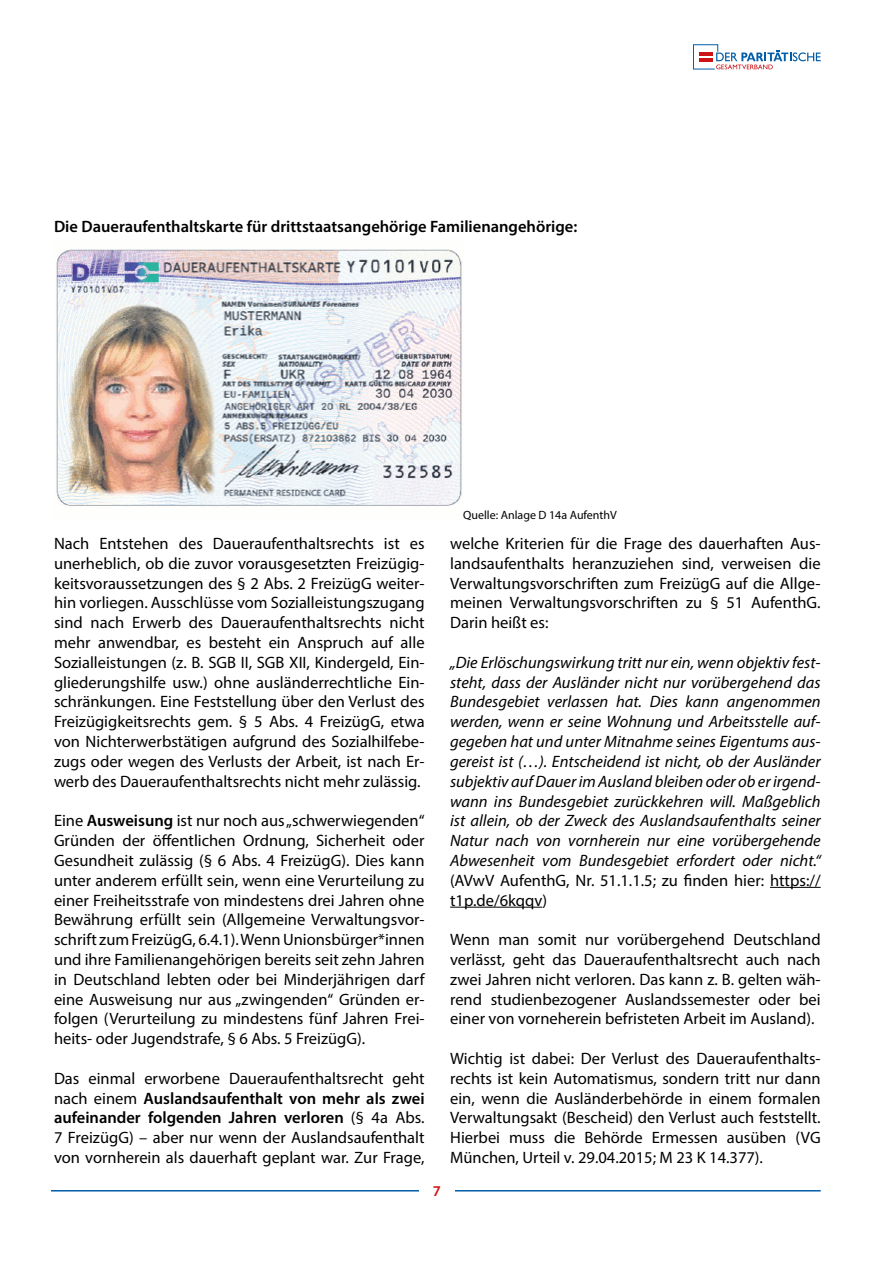
<style>
.page{position:relative;width:893px;height:1263px;background:#fff}
.page>*{position:absolute;margin:0;border:0;box-sizing:border-box;transform-origin:0 0}
.t1{font:16.5px/19.8px "Myriad Pro";color:#000;text-align:justify}
.t2{font:italic 16.5px/19.8px "Myriad Pro";color:#000;text-align:justify}
.t3{font:600 16.5px "Myriad Pro";color:#000}
.t4{font:600 15px "Myriad Pro";color:#cd1316}
.t5{font:12px "Myriad Pro";color:#000}
.s1{font-weight:600}
</style>
<div class="page">
<hr style="left:51px;top:1190px;width:770px;height:1px;background:#005da9">
<div style="left:419px;top:1185px;width:36px;height:26px;background:#fff"></div>
<svg style="left:693px;top:44px;width:128px;height:25px"></svg>
<img style="left:56px;top:249px;width:407px;height:257px">
<hr style="left:770px;top:887px;width:51px;height:1px;background:#000">
<hr style="left:450px;top:907px;width:92px;height:1px;background:#000">
<p class="t3" style="left:54px;top:216px;width:525px">Die Daueraufenthaltskarte für drittstaatsangehörige Familienangehörige:</p>
<p class="t1" style="left:54px;top:533px;width:372px">Nach Entstehen des Daueraufenthaltsrechts ist es unerheblich, ob die zuvor vorausgesetzten Freizügig&shy;keitsvoraussetzungen des § 2 Abs. 2 FreizügG weiter&shy;hin vorliegen. Ausschlüsse vom Sozialleistungszugang sind nach Erwerb des Daueraufenthaltsrechts nicht mehr anwendbar, es besteht ein Anspruch auf alle Sozialleistungen (z. B. SGB II, SGB XII, Kindergeld, Ein&shy;gliederungshilfe usw.) ohne ausländerrechtliche Ein&shy;schränkungen. Eine Feststellung über den Verlust des Freizügigkeitsrechts gem. § 5 Abs. 4 FreizügG, etwa von Nichterwerbstätigen aufgrund des Sozialhilfebe&shy;zugs oder wegen des Verlusts der Arbeit, ist nach Er&shy;werb des Daueraufenthaltsrechts nicht mehr zulässig.</p>
<p class="t1" style="left:54px;top:811px;width:372px">Eine <span class="s1">Ausweisung</span> ist nur noch aus „schwerwiegenden“ Gründen der öffentlichen Ordnung, Sicherheit oder Gesundheit zulässig (§ 6 Abs. 4 FreizügG). Dies kann unter anderem erfüllt sein, wenn eine Verurteilung zu einer Freiheitsstrafe von mindestens drei Jahren ohne Bewährung erfüllt sein (Allgemeine Verwaltungsvor&shy;schrift zum FreizügG, 6.4.1). Wenn Unionsbürger*innen und ihre Familienangehörigen bereits seit zehn Jahren in Deutschland lebten oder bei Minderjährigen darf eine Ausweisung nur aus „zwingenden“ Gründen er&shy;folgen (Verurteilung zu mindestens fünf Jahren Frei&shy;heits- oder Jugendstrafe, § 6 Abs. 5 FreizügG).</p>
<p class="t1" style="left:54px;top:1068px;width:372px">Das einmal erworbene Daueraufenthaltsrecht geht nach einem <span class="s1">Auslandsaufenthalt von mehr als zwei aufeinander folgenden Jahren verloren</span> (§ 4a Abs.<br>7 FreizügG) – aber nur wenn der Auslandsaufenthalt von vornherein als dauerhaft geplant war. Zur Frage,</p>
<p class="t4" style="left:433px;top:1182px;width:10px">7</p>
<p class="t5" style="left:463px;top:507px;width:155px">Quelle: Anlage D 14a AufenthV</p>
<p class="t1" style="left:450px;top:533px;width:372px">welche Kriterien für die Frage des dauerhaften Aus&shy;landsaufenthalts heranzuziehen sind, verweisen die Verwaltungsvorschriften zum FreizügG auf die Allge&shy;meinen Verwaltungsvorschriften zu § 51 AufenthG.<br>Darin heißt es:</p>
<p class="t2" style="left:450px;top:652px;width:372px">„Die Erlöschungswirkung tritt nur ein, wenn objektiv fest&shy;steht, dass der Ausländer nicht nur vorübergehend das Bundesgebiet verlassen hat. Dies kann angenommen werden, wenn er seine Wohnung und Arbeitsstelle auf&shy;gegeben hat und unter Mitnahme seines Eigentums aus&shy;gereist ist (…). Entscheidend ist nicht, ob der Ausländer subjektiv auf Dauer im Ausland bleiben oder ob er irgend&shy;wann ins Bundesgebiet zurückkehren will. Maßgeblich ist allein, ob der Zweck des Auslandsaufenthalts seiner Natur nach von vornherein nur eine vorübergehende Abwesenheit vom Bundesgebiet erfordert oder nicht.“</p>
<p class="t1" style="left:450px;top:870px;width:372px">(AVwV AufenthG, Nr. 51.1.1.5; zu finden hier: https:// t1p.de/6kqqv)</p>
<p class="t1" style="left:450px;top:929px;width:372px">Wenn man somit nur vorübergehend Deutschland verlässt, geht das Daueraufenthaltsrecht auch nach zwei Jahren nicht verloren. Das kann z. B. gelten wäh&shy;rend studienbezogener Auslandssemester oder bei einer von vorneherein befristeten Arbeit im Ausland).</p>
<p class="t1" style="left:450px;top:1048px;width:372px">Wichtig ist dabei: Der Verlust des Daueraufenthalts&shy;rechts ist kein Automatismus, sondern tritt nur dann ein, wenn die Ausländerbehörde in einem formalen Verwaltungsakt (Bescheid) den Verlust auch feststellt.<br>Hierbei muss die Behörde Ermessen ausüben (VG München, Urteil v. 29.04.2015; M 23 K 14.377).</p>
</div>
